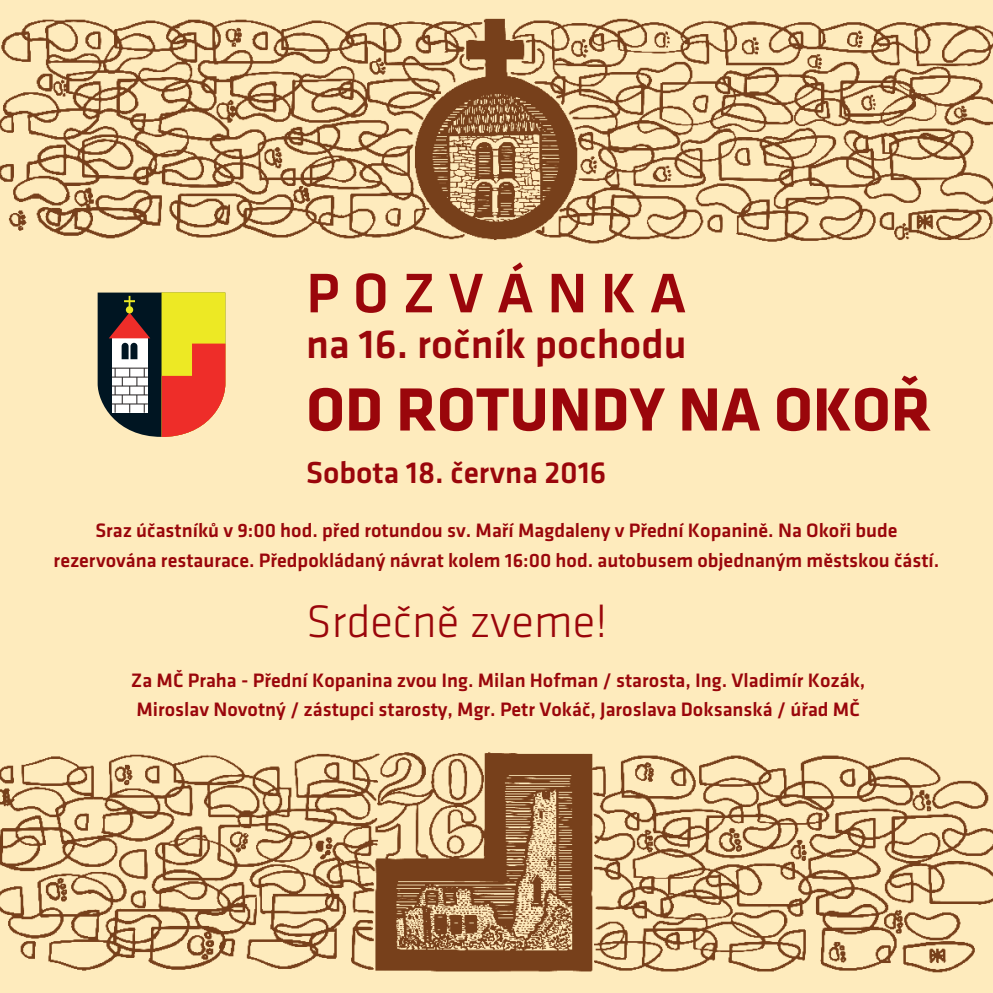
<style>
.page{position:relative;width:993px;height:993px;background:#fff}
.page>*{position:absolute;margin:0;border:0;box-sizing:border-box;transform-origin:0 0}
.t1{font:700 63.18px "Klavika CE";color:#9a060b}
.t2{font:500 57.75px "Klavika CE";letter-spacing:.23em;color:#9a060b}
.t3{font:300 47.07px "Klavika CE";color:#9a060b}
.t4{font:500 42px "Klavika CE";color:#9a060b}
.t5{font:500 31.5px "Klavika CE";color:#9a060b}
.t6{font:500 20.12px/29.8px "Klavika CE";color:#9a060b}
</style>
<div class="page">
<div style="left:0;top:0;width:992px;height:992px;background:#feebbd"></div>
<svg style="left:98px;top:292px;width:127px;height:144px;background:#a7794a"></svg>
<img style="left:0;top:752px;width:992px;height:220px">
<img style="left:0;top:18px;width:992px;height:226px">
<p class="t2" style="left:306px;top:260px;width:382px">POZVÁNKA</p>
<p class="t4" style="left:306px;top:320px;width:382px">na 16. ročník pochodu</p>
<p class="t1" style="left:306px;top:372px;width:626px">OD ROTUNDY NA OKOŘ</p>
<p class="t5" style="left:306px;top:454px;width:302px">Sobota 18. června 2016</p>
<p class="t6" style="left:54px;top:516px;width:886px;text-align:center">Sraz účastníků v 9:00 hod. před rotundou sv. Maří Magdaleny v Přední Kopanině. Na Okoři bude rezervována restaurace. Předpokládaný návrat kolem 16:00 hod. autobusem objednaným městskou částí.</p>
<p class="t3" style="left:306px;top:595px;width:302px">Srdečně zveme!</p>
<p class="t6" style="left:131px;top:665px;width:735px">Za MČ Praha - Přední Kopanina zvou Ing. Milan Hofman / starosta, Ing. Vladimír Kozák,<br>Miroslav Novotný / zástupci starosty, Mgr. Petr Vokáč, Jaroslava Doksanská / úřad MČ</p>
</div>
